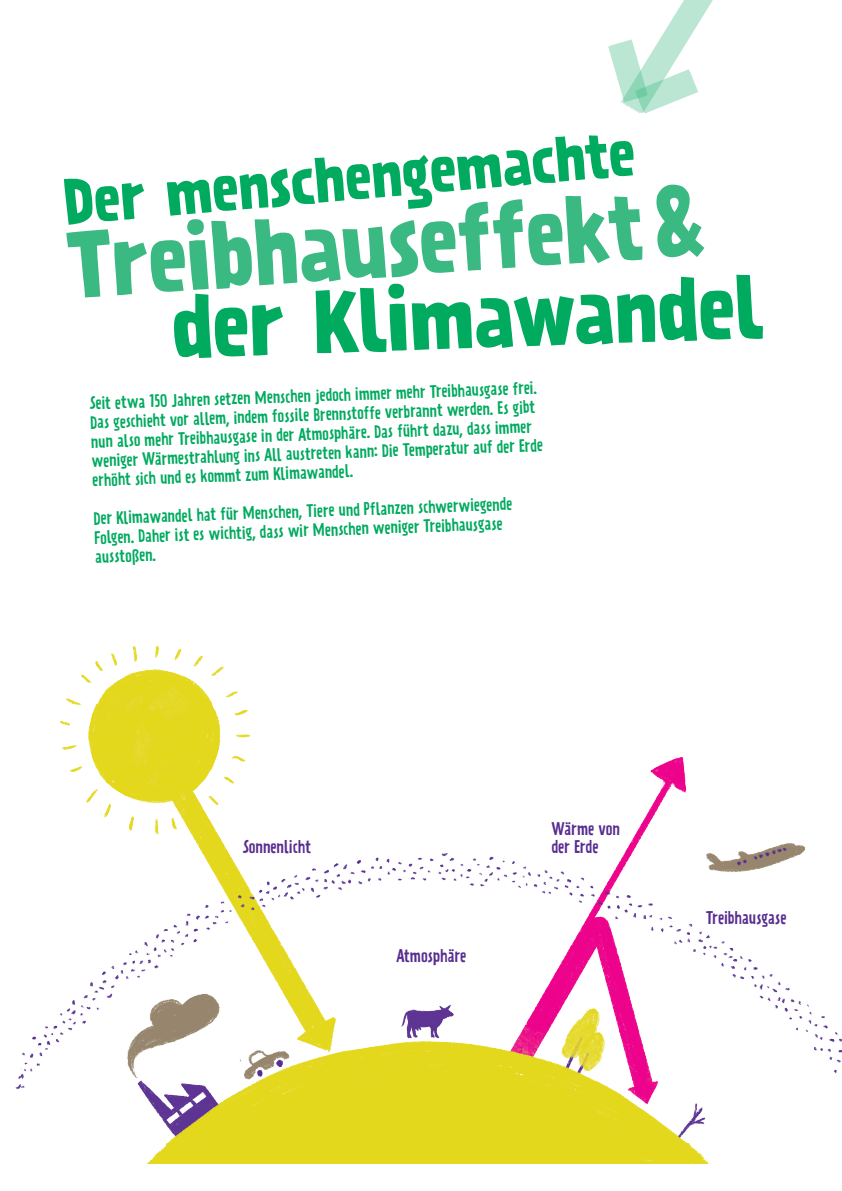
<style>
.page{position:relative;width:842px;height:1191px;background:#fff}
.page>*{position:absolute;margin:0;border:0;box-sizing:border-box;transform-origin:0 0}
.t1{font:700 84.5px "Prater Sans Two";color:#3bb982}
.t2{font:700 80.2px "Prater Sans Two";color:#00aa5f}
.t3{font:700 57.5px "Prater Sans Two";color:#00aa5f}
.t4{font:16.3px/18.4px "Prater Sans Two";letter-spacing:-.01em;color:#582d8f}
.t5{font:16px/19.2px "Prater Sans Two";color:#00aa5f}
</style>
<div class="page">
<svg style="left:608px;top:0;width:105px;height:114px"></svg>
<img style="left:16px;top:646px;width:826px;height:517px">
<div style="left:706px;top:911px;width:84px;height:13px;background:#fff"></div>
<h3 class="t3" style="left:60px;top:166px;width:575px;rotate:-5deg">Der menschengemachte</h3>
<h1 class="t1" style="left:62px;top:212px;width:581px;rotate:-4deg">Treibhauseffekt</h1>
<h2 class="t2" style="left:169px;top:276px;width:594px;rotate:-2deg">der Klimawandel</h2>
<p class="t5" style="left:89px;top:394px;width:453px;rotate:-2deg">Seit etwa 150 Jahren setzen Menschen jedoch immer mehr Treibhausgase frei.<br>Das geschieht vor allem, indem fossile Brennstoffe verbrannt werden. Es gibt nun also mehr Treibhausgase in der Atmosphäre. Das führt dazu, dass immer weniger Wärmestrahlung ins All austreten kann: Die Temperatur auf der Erde erhöht sich und es kommt zum Klimawandel.</p>
<p class="t5" style="left:93px;top:509px;width:420px;rotate:-2deg">Der Klimawandel hat für Menschen, Tiere und Pflanzen schwerwiegende<br>Folgen. Daher ist es wichtig, dass wir Menschen weniger Treibhausgase ausstoßen.</p>
<p class="t4" style="left:243px;top:838px;width:70px">Sonnenlicht</p>
<p class="t4" style="left:396px;top:947px;width:72px">Atmosphäre</p>
<p class="t4" style="left:551px;top:819px;width:70px">Wärme von der Erde</p>
<p class="t4" style="left:706px;top:909px;width:82px">Treibhausgase</p>
</div>
